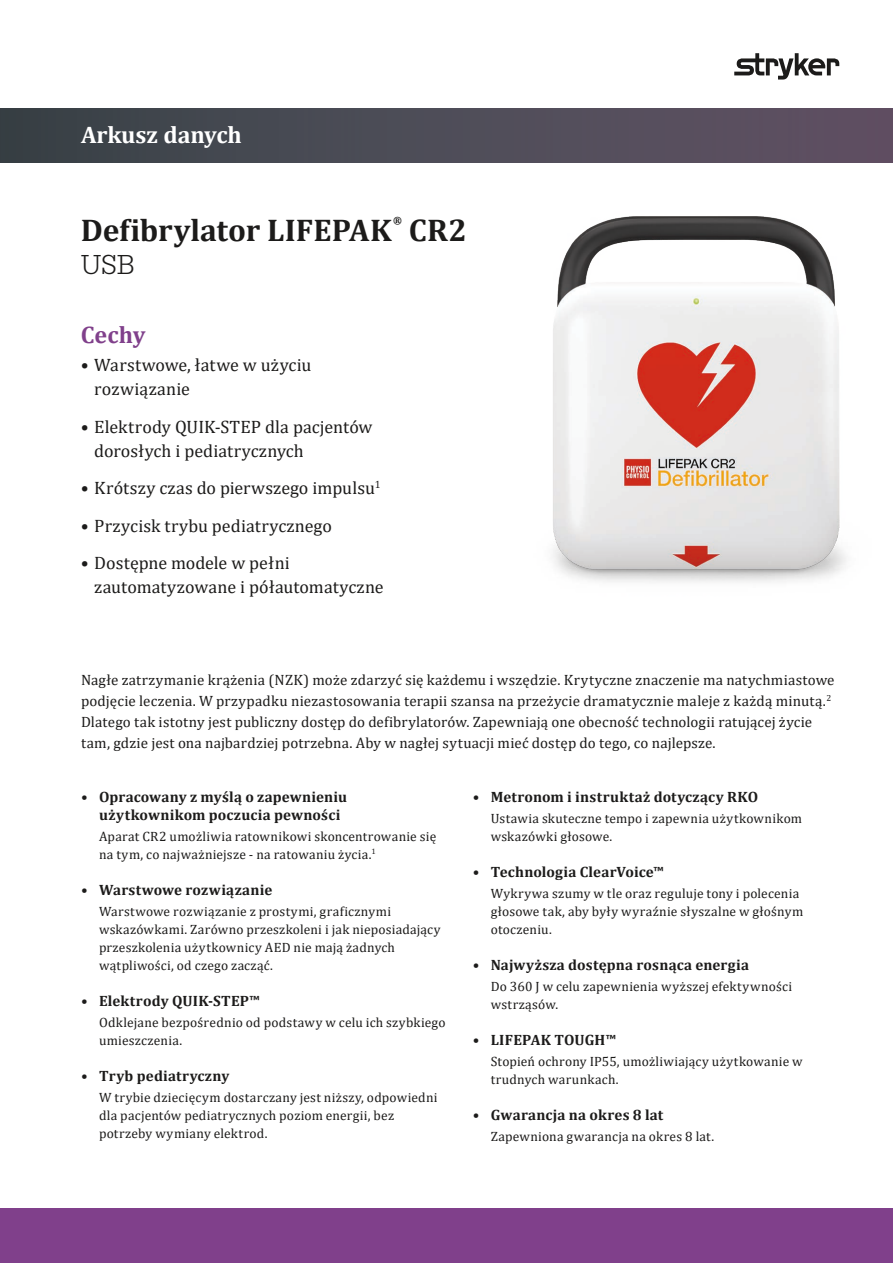
<style>
.page{position:relative;width:893px;height:1263px;background:#fff}
.page>*{position:absolute;margin:0;border:0;box-sizing:border-box;transform-origin:0 0}
.t1{font:700 31.5px "Cambria";color:#1c1b1a}
.t2{font:300 28.5px "URW Egyptienne TOT";color:#1c1b1a}
.t3{font:700 24px "Cambria";color:#fff}
.t4{font:700 24px "Cambria";letter-spacing:.005em;color:#80408b}
.t5{font:18px/24px "Cambria";letter-spacing:.005em;color:#1c1b1a}
.t6{font:15px/21px "Cambria";letter-spacing:.015em;color:#1c1b1a}
.t7{font:700 15px/18px "Cambria";letter-spacing:.015em;color:#1c1b1a}
.t8{font:13.5px/18px "Cambria";letter-spacing:.015em;color:#1c1b1a}
.t9{font:700 10.5px "Cambria";color:#1c1b1a}
</style>
<div class="page">
<div style="left:0;top:108px;width:893px;height:54px;background:linear-gradient(to right,#394347,#625265)"></div>
<div style="left:0;top:1209px;width:893px;height:54px;background:#80408b"></div>
<svg style="left:734px;top:53px;width:105px;height:27px"></svg>
<img style="left:553px;top:216px;width:293px;height:366px">
<h3 class="t3" style="left:81px;top:118px;width:162px">Arkusz danych</h3>
<h1 class="t1" style="left:81px;top:208px;width:312px">Defibrylator LIFEPAK</h1>
<p class="t9" style="left:393px;top:213px;width:10px">®</p>
<h1 class="t1" style="left:409px;top:208px;width:60px">CR2</h1>
<h2 class="t2" style="left:81px;top:248px;width:56px">USB</h2>
<h3 class="t4" style="left:81px;top:318px;width:66px">Cechy</h3>
<h3 class="t5" style="left:94px;top:353px;width:219px;text-indent:-14px">• Warstwowe, łatwe w użyciu rozwiązanie</h3>
<h3 class="t5" style="left:94px;top:414px;width:280px;text-indent:-14px">• Elektrody QUIK-STEP dla pacjentów dorosłych i pediatrycznych</h3>
<h3 class="t5" style="left:81px;top:476px;width:301px">• Krótszy czas do pierwszego impulsu<sup>1</sup></h3>
<h3 class="t5" style="left:81px;top:513px;width:253px">• Przycisk trybu pediatrycznego</h3>
<h3 class="t5" style="left:94px;top:551px;width:291px;text-indent:-14px">• Dostępne modele w pełni zautomatyzowane i półautomatyczne</h3>
<p class="t6" style="left:81px;top:669px;width:755px">Nagłe zatrzymanie krążenia (NZK) może zdarzyć się każdemu i wszędzie. Krytyczne znaczenie ma natychmiastowe podjęcie leczenia. W przypadku niezastosowania terapii szansa na przeżycie dramatycznie maleje z każdą minutą.<sup>2<br></sup>Dlatego tak istotny jest publiczny dostęp do defibrylatorów. Zapewniają one obecność technologii ratującej życie tam, gdzie jest ona najbardziej potrzebna. Aby w nagłej sytuacji mieć dostęp do tego, co najlepsze.</p>
<p class="t7" style="left:99px;top:787px;width:250px;text-indent:-18px">• Opracowany z myślą o zapewnieniu użytkownikom poczucia pewności</p>
<p class="t8" style="left:99px;top:827px;width:339px">Aparat CR2 umożliwia ratownikowi skoncentrowanie się na tym, co najważniejsze - na ratowaniu życia.<sup>1</sup></p>
<p class="t7" style="left:81px;top:880px;width:193px">• Warstwowe rozwiązanie</p>
<p class="t8" style="left:99px;top:902px;width:343px">Warstwowe rozwiązanie z prostymi, graficznymi wskazówkami. Zarówno przeszkoleni i jak nieposiadający przeszkolenia użytkownicy AED nie mają żadnych wątpliwości, od czego zacząć.</p>
<p class="t7" style="left:81px;top:991px;width:180px">• Elektrody QUIK-STEP™</p>
<p class="t8" style="left:99px;top:1013px;width:348px">Odklejane bezpośrednio od podstawy w celu ich szybkiego umieszczenia.</p>
<p class="t7" style="left:81px;top:1066px;width:150px">• Tryb pediatryczny</p>
<p class="t8" style="left:99px;top:1088px;width:340px">W trybie dziecięcym dostarczany jest niższy, odpowiedni dla pacjentów pediatrycznych poziom energii, bez potrzeby wymiany elektrod.</p>
<p class="t7" style="left:473px;top:787px;width:287px">• Metronom i instruktaż dotyczący RKO</p>
<p class="t8" style="left:491px;top:809px;width:313px">Ustawia skuteczne tempo i zapewnia użytkownikom wskazówki głosowe.</p>
<p class="t7" style="left:473px;top:862px;width:193px">• Technologia ClearVoice™</p>
<p class="t8" style="left:491px;top:884px;width:314px">Wykrywa szumy w tle oraz reguluje tony i polecenia głosowe tak, aby były wyraźnie słyszalne w głośnym otoczeniu.</p>
<p class="t7" style="left:473px;top:955px;width:278px">• Najwyższa dostępna rosnąca energia</p>
<p class="t8" style="left:491px;top:977px;width:303px">Do 360 J w celu zapewnienia wyższej efektywności wstrząsów.</p>
<p class="t7" style="left:473px;top:1030px;width:145px">• LIFEPAK TOUGH™</p>
<p class="t8" style="left:491px;top:1052px;width:313px">Stopień ochrony IP55, umożliwiający użytkowanie w trudnych warunkach.</p>
<p class="t7" style="left:473px;top:1105px;width:192px">• Gwarancja na okres 8 lat</p>
<p class="t8" style="left:491px;top:1127px;width:225px">Zapewniona gwarancja na okres 8 lat.</p>
</div>
